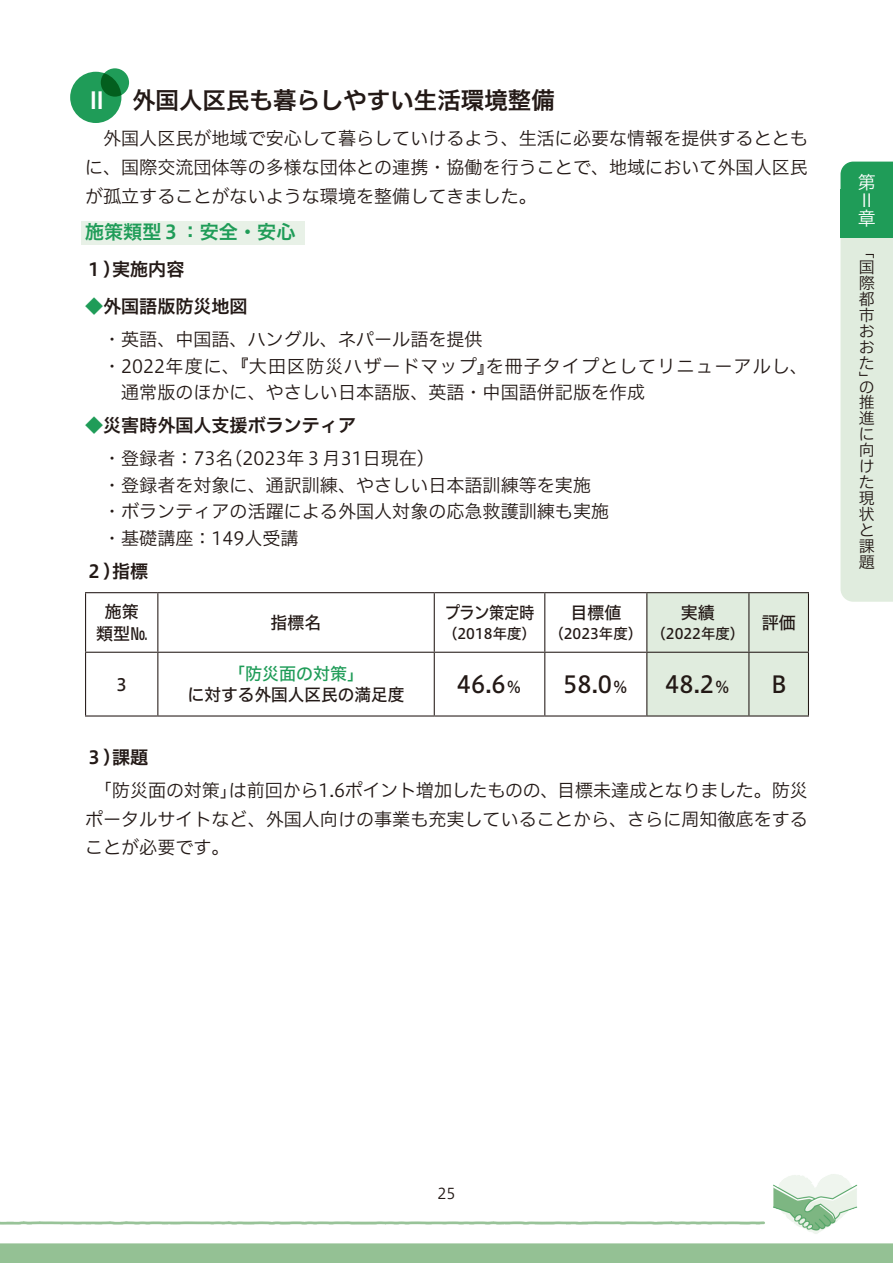
<style>
.page{position:relative;width:893px;height:1263px;background:#fff}
.page>*{position:absolute;margin:0;border:0;box-sizing:border-box;transform-origin:0 0}
.ベタ組み用_A_T_見出し{font:23.55px "Hiragino UD Sans F Std N W6";color:#231916}
.ベタ組み用_A_T{font:23.4px "Hiragino UD Sans F Std N W5";color:#231916}
.ベタ組み用_A_T_見出し-2{font:19.2px "Hiragino UD Sans F Std N W6";color:#1f9c58}
.ベタ組み用_A_T_1-0_5{font:18px/28.7px "Hiragino UD Sans F Std N W3";color:#231916;text-align:justify}
.ベタ組み用_A_T-2{font:18px "Hiragino UD Sans F Std N W3";color:#231916}
.ベタ組み用_A_T-3{font:18px/26.5px "Hiragino UD Sans F Std N W3";letter-spacing:.055em;color:#231916}
.ベタ組み用_A_T_見出し-3{font:18px "Hiragino UD Sans F Std N W6";color:#231916}
.t1{font:18px/18px "Hiragino UD Sans F Std N W3";color:#fff}
.ベタ組み用_A_T-4{font:16.95px "Hiragino UD Sans F Std N W5";color:#231916}
.ベタ組み用_A_T-5{font:16.95px "Hiragino UD Sans F Std N W5";color:#1f9c58}
.ベタ組み用_A_T-6{font:16.95px "Hiragino UD Sans F Std N W5";color:#231916;scale:.9 1}
.t2{font:15.9px/15.9px "Hiragino UD Sans F Std N W3";color:#231916;text-align:justify}
.t3{font:14.85px "Hiragino UD Sans F Std N W3";color:#231916}
.ベタ組み用_A_T-7{font:14.4px "Hiragino UD Sans F Std N W5";color:#231916}
.s1{color:#fff}
.s2{color:#1f9c58}
.s3{font-size:16.35px}
</style>
<div class="page">
<img style="left:0;top:69px;width:893px;height:1194px">
<div style="left:70px;top:72px;width:51px;height:51px;background:#1f9c58;border-radius:50%"></div>
<svg style="left:101px;top:68px;width:28px;height:29px"></svg>
<div style="left:81px;top:221px;width:224px;height:23px;background:#e8f1e7"></div>
<div style="left:647px;top:593px;width:161px;height:122px;background:#e0ecde"></div>
<hr style="left:85px;top:592px;width:73px;height:1px;background:#231916">
<hr style="left:85px;top:593px;width:1px;height:59px;background:#231916">
<hr style="left:158px;top:592px;width:276px;height:1px;background:#231916">
<hr style="left:157px;top:593px;width:1px;height:59px;background:#231916">
<hr style="left:434px;top:592px;width:111px;height:1px;background:#231916">
<hr style="left:434px;top:593px;width:1px;height:59px;background:#231916">
<hr style="left:545px;top:592px;width:102px;height:1px;background:#231916">
<hr style="left:544px;top:593px;width:1px;height:59px;background:#231916">
<hr style="left:647px;top:592px;width:102px;height:1px;background:#231916">
<hr style="left:646px;top:593px;width:1px;height:59px;background:#231916">
<hr style="left:749px;top:592px;width:60px;height:1px;background:#231916">
<hr style="left:748px;top:593px;width:1px;height:59px;background:#231916">
<hr style="left:808px;top:593px;width:1px;height:59px;background:#231916">
<hr style="left:85px;top:652px;width:73px;height:1px;background:#231916">
<hr style="left:85px;top:653px;width:1px;height:62px;background:#231916">
<hr style="left:158px;top:652px;width:276px;height:1px;background:#231916">
<hr style="left:157px;top:653px;width:1px;height:62px;background:#231916">
<hr style="left:434px;top:652px;width:111px;height:1px;background:#231916">
<hr style="left:434px;top:653px;width:1px;height:62px;background:#231916">
<hr style="left:545px;top:652px;width:102px;height:1px;background:#231916">
<hr style="left:544px;top:653px;width:1px;height:62px;background:#231916">
<hr style="left:647px;top:652px;width:102px;height:1px;background:#231916">
<hr style="left:646px;top:653px;width:1px;height:62px;background:#231916">
<hr style="left:749px;top:652px;width:60px;height:1px;background:#231916">
<hr style="left:748px;top:653px;width:1px;height:62px;background:#231916">
<hr style="left:808px;top:653px;width:1px;height:62px;background:#231916">
<hr style="left:85px;top:715px;width:73px;height:1px;background:#231916">
<hr style="left:158px;top:715px;width:276px;height:1px;background:#231916">
<hr style="left:434px;top:715px;width:111px;height:1px;background:#231916">
<hr style="left:545px;top:715px;width:102px;height:1px;background:#231916">
<hr style="left:647px;top:715px;width:102px;height:1px;background:#231916">
<hr style="left:749px;top:715px;width:60px;height:1px;background:#231916">
<svg style="left:840px;top:162px;width:53px;height:440px;background:#d3e6d5"></svg>
<div style="left:840px;top:189px;width:53px;height:49px;background:#1f9c58"></div>
<p class="ベタ組み用_A_T_見出し" style="left:85px;top:82px;width:471px"><span class="s1">Ⅱ</span>　外国人区民も暮らしやすい生活環境整備</p>
<p class="ベタ組み用_A_T_1-0_5" style="left:85px;top:123px;width:724px;text-indent:18px">外国人区民が地域で安心して暮らしていけるよう、生活に必要な情報を提供するとともに、国際交流団体等の多様な団体との連携・協働を行うことで、地域において外国人区民が孤立することがないような環境を整備してきました。</p>
<p class="ベタ組み用_A_T_見出し-2" style="left:85px;top:217px;width:212px">施策類型３：安全・安心</p>
<p class="ベタ組み用_A_T_見出し-3" style="left:85px;top:255px;width:101px">１）実施内容</p>
<p class="ベタ組み用_A_T_見出し-3" style="left:85px;top:293px;width:164px"><span class="s2">◆</span>外国語版防災地図</p>
<p class="ベタ組み用_A_T-2" style="left:103px;top:326px;width:381px">・英語、中国語、ハングル、ネパール語を提供</p>
<p class="ベタ組み用_A_T-3" style="left:121px;top:352px;width:688px;text-indent:-36px">　・2022年度に、『大田区防災ハザードマップ』を冊子タイプとしてリニューアルし、通常版のほかに、やさしい日本語版、英語・中国語併記版を作成　</p>
<p class="ベタ組み用_A_T_見出し-3" style="left:85px;top:412px;width:273px"><span class="s2">◆</span>災害時外国人支援ボランティア</p>
<p class="ベタ組み用_A_T-2" style="left:103px;top:445px;width:333px">・登録者：73名（2023年３月31日現在）</p>
<p class="ベタ組み用_A_T-2" style="left:85px;top:471px;width:507px">　・登録者を対象に、通訳訓練、やさしい日本語訓練等を実施</p>
<p class="ベタ組み用_A_T-2" style="left:85px;top:498px;width:526px">　・ボランティアの活躍による外国人対象の応急救護訓練も実施</p>
<p class="ベタ組み用_A_T-2" style="left:85px;top:524px;width:215px">　・基礎講座：149人受講</p>
<p class="ベタ組み用_A_T_見出し-3" style="left:85px;top:557px;width:65px">２）指標</p>
<p class="ベタ組み用_A_T-4" style="left:105px;top:599px;width:36px">施策</p>
<p class="ベタ組み用_A_T-4" style="left:96px;top:620px;width:53px">類型№</p>
<p class="ベタ組み用_A_T-4" style="left:113px;top:671px;width:19px">３</p>
<p class="ベタ組み用_A_T-4" style="left:271px;top:610px;width:53px">指標名</p>
<p class="ベタ組み用_A_T-5" style="left:228px;top:661px;width:138px">「防災面の対策」</p>
<p class="ベタ組み用_A_T-4" style="left:188px;top:682px;width:218px">に対する外国人区民の満足度</p>
<p class="ベタ組み用_A_T-6" style="left:445px;top:600px;width:101px">プラン策定時</p>
<p class="ベタ組み用_A_T-7" style="left:443px;top:623px;width:94px">（2018年度）</p>
<p class="ベタ組み用_A_T-4" style="left:570px;top:600px;width:53px">目標値</p>
<p class="ベタ組み用_A_T-7" style="left:549px;top:623px;width:94px">（2023年度）</p>
<p class="ベタ組み用_A_T-4" style="left:681px;top:600px;width:36px">実績</p>
<p class="ベタ組み用_A_T-7" style="left:651px;top:623px;width:94px">（2022年度）</p>
<p class="ベタ組み用_A_T-4" style="left:762px;top:610px;width:36px">評価</p>
<p class="ベタ組み用_A_T" style="left:457px;top:666px;width:67px">46.6<span class="s3">％</span></p>
<p class="ベタ組み用_A_T" style="left:563px;top:666px;width:67px">58.0<span class="s3">％</span></p>
<p class="ベタ組み用_A_T" style="left:665px;top:666px;width:67px">48.2<span class="s3">％</span></p>
<p class="ベタ組み用_A_T" style="left:771px;top:666px;width:17px">B</p>
<p class="ベタ組み用_A_T_見出し-3" style="left:85px;top:743px;width:65px">３）課題</p>
<p class="ベタ組み用_A_T_1-0_5" style="left:85px;top:775px;width:724px">　「防災面の対策」は前回から1.6ポイント増加したものの、目標未達成となりました。防災ポータルサイトなど、外国人向けの事業も充実していることから、さらに周知徹底をすることが必要です。</p>
<p class="t1" style="left:858px;top:172px;width:19px">第<br>Ⅱ章</p>
<p class="t2" style="left:859px;top:242px;width:17px">「国際都市おおた」</p>
<p class="t2" style="left:859px;top:378px;width:17px">の推進に向けた現状と課題</p>
<p class="t3" style="left:437px;top:1182px;width:20px">25</p>
</div>
